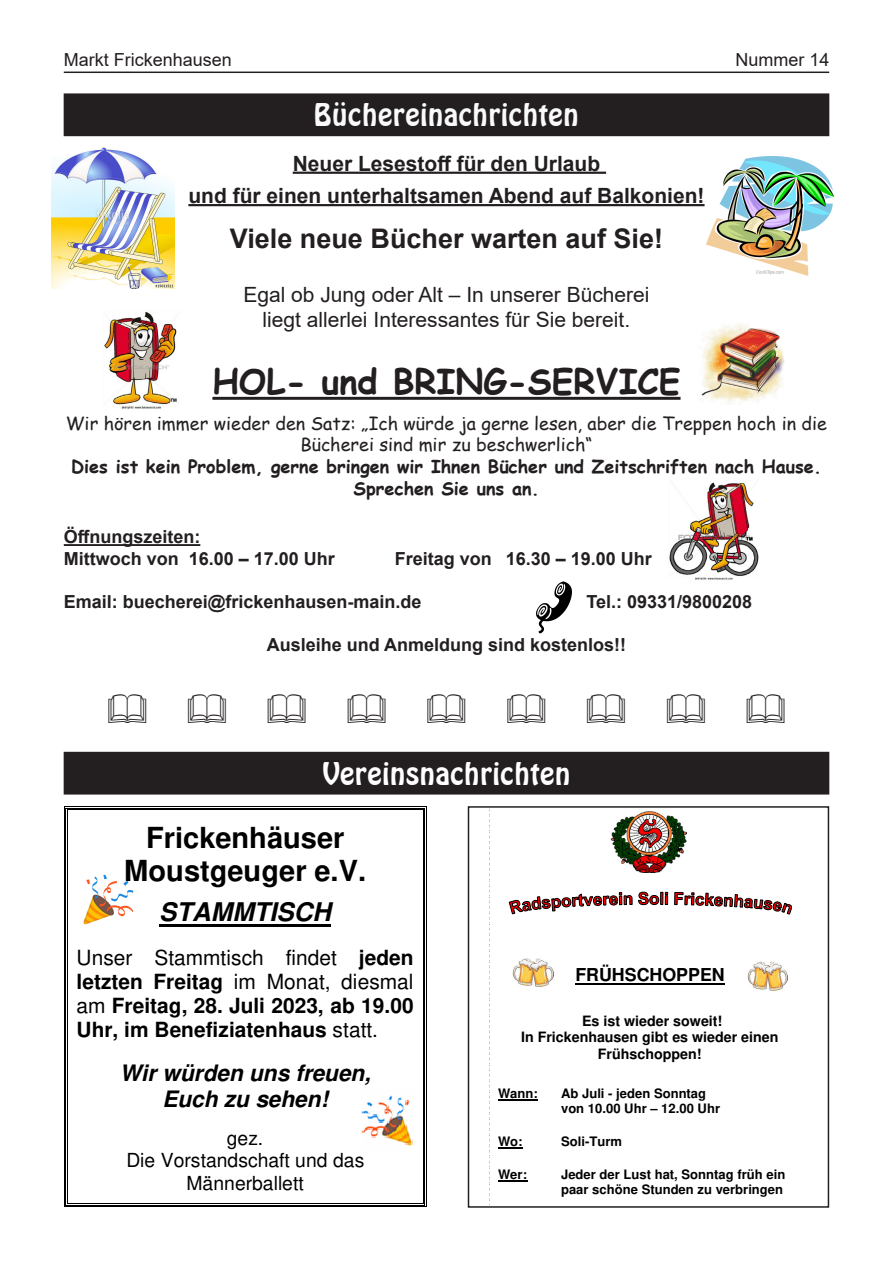
<style>
.page{position:relative;width:893px;height:1263px;background:#fff}
.page>*{position:absolute;margin:0;border:0;box-sizing:border-box;transform-origin:0 0}
.t1{font:700 34.5px "Comic Sans MS";color:#231f20}
.t2{font:30px "Hobo BT";color:#fafafa}
.t3{font:30px "Hobo BT";color:#fff}
.t4{font:700 29.1px/33.3px "Helvetica";color:#000;text-align:center}
.t5{font:700 27px "Arial";color:#231f20}
.t6{font:italic 700 25.8px "Helvetica";color:#000}
.t7{font:italic 700 22.65px/26px "Helvetica";color:#000;text-align:center}
.t8{font:21px/25.2px "Arial";color:#231f20;text-align:center}
.t9{font:700 21px/32.4px "Arial";color:#231f20;text-align:center}
.t10{font:700 20.85px/24px "Helvetica";color:#000;text-align:justify}
.t11{font:19.35px/22.2px "Helvetica";color:#000;text-align:center}
.t12{font:700 18px/21.6px "Arial";color:#231f20}
.t13{font:18px/21.6px "Comic Sans MS";color:#231f20;text-align:center}
.t14{font:700 18px/21.6px "Comic Sans MS";color:#231f20;text-align:center}
.t15{font:18px "Arial";color:#231f20}
.t16{font:700 17.85px "Helvetica";color:#000}
.t17{font:700 14.25px/16.4px "Helvetica";color:#000;text-align:center}
.t18{font:700 13.05px/15px "Helvetica";color:#000}
.s1{font-weight:400}
</style>
<div class="page">
<hr style="left:64px;top:72px;width:765px;height:1px;background:#231f20">
<div style="left:64px;top:94px;width:765px;height:42px;background:#231f20"></div>
<div style="left:64px;top:752px;width:765px;height:42px;background:#231f20"></div>
<img style="left:611px;top:812px;width:75px;height:61px">
<img style="left:747px;top:961px;width:41px;height:31px">
<img style="left:513px;top:958px;width:40px;height:29px">
<svg style="left:509px;top:892px;width:159px;height:23px"></svg>
<svg style="left:674px;top:892px;width:117px;height:23px"></svg>
<hr style="left:575px;top:983px;width:150px;height:2px;background:#000">
<hr style="left:498px;top:1100px;width:40px;height:1px;background:#000">
<hr style="left:498px;top:1147px;width:25px;height:2px;background:#000">
<hr style="left:498px;top:1180px;width:29px;height:2px;background:#000">
<img style="left:83px;top:874px;width:51px;height:51px">
<hr style="left:68px;top:806px;width:355px;height:1px;background:#000">
<hr style="left:68px;top:808px;width:355px;height:1px;background:#000">
<hr style="left:68px;top:809px;width:355px;height:1px;background:#000">
<svg style="left:64px;top:806px;width:4px;height:15px"></svg>
<svg style="left:423px;top:806px;width:4px;height:15px"></svg>
<hr style="left:64px;top:821px;width:1px;height:33px;background:#000">
<hr style="left:66px;top:821px;width:1px;height:33px;background:#000">
<hr style="left:67px;top:821px;width:1px;height:33px;background:#000">
<hr style="left:426px;top:821px;width:1px;height:33px;background:#000">
<hr style="left:424px;top:821px;width:1px;height:33px;background:#000">
<hr style="left:423px;top:821px;width:1px;height:33px;background:#000">
<hr style="left:64px;top:854px;width:1px;height:34px;background:#000">
<hr style="left:66px;top:854px;width:1px;height:34px;background:#000">
<hr style="left:67px;top:854px;width:1px;height:34px;background:#000">
<hr style="left:426px;top:854px;width:1px;height:34px;background:#000">
<hr style="left:424px;top:854px;width:1px;height:34px;background:#000">
<hr style="left:423px;top:854px;width:1px;height:34px;background:#000">
<svg style="left:64px;top:888px;width:4px;height:9px"></svg>
<svg style="left:423px;top:888px;width:4px;height:9px"></svg>
<hr style="left:159px;top:924px;width:172px;height:2px;background:#000">
<hr style="left:64px;top:897px;width:1px;height:30px;background:#000">
<hr style="left:66px;top:897px;width:1px;height:30px;background:#000">
<hr style="left:67px;top:897px;width:1px;height:30px;background:#000">
<hr style="left:426px;top:897px;width:1px;height:30px;background:#000">
<hr style="left:424px;top:897px;width:1px;height:30px;background:#000">
<hr style="left:423px;top:897px;width:1px;height:30px;background:#000">
<hr style="left:68px;top:1206px;width:355px;height:1px;background:#000">
<hr style="left:68px;top:1205px;width:355px;height:1px;background:#000">
<hr style="left:68px;top:1203px;width:355px;height:1px;background:#000">
<svg style="left:64px;top:927px;width:4px;height:280px"></svg>
<svg style="left:423px;top:927px;width:4px;height:280px"></svg>
<img style="left:361px;top:1095px;width:52px;height:51px">
<hr style="left:293px;top:172px;width:313px;height:2px;background:#231f20">
<hr style="left:188px;top:204px;width:517px;height:2px;background:#231f20">
<hr style="left:212px;top:397px;width:469px;height:3px;background:#231f20">
<hr style="left:64px;top:544px;width:136px;height:2px;background:#231f20">
<img style="left:104px;top:312px;width:74px;height:97px">
<img style="left:701px;top:323px;width:83px;height:81px">
<img style="left:669px;top:482px;width:90px;height:98px">
<img style="left:51px;top:147px;width:123px;height:142px">
<svg style="left:536px;top:581px;width:36px;height:52px"></svg>
<img style="left:706px;top:156px;width:128px;height:120px">
<div style="left:468px;top:806px;width:361px;height:402px;border:2px solid #231f20"></div>
<p class="t15" style="left:64px;top:48px;width:170px">Markt Frickenhausen</p>
<p class="t15" style="left:735px;top:48px;width:96px">Nummer 14</p>
<h2 class="t2" style="left:314px;top:97px;width:267px">Büchereinachrichten</h2>
<p class="t9" style="left:188px;top:147px;width:518px">Neuer Lesestoff für den Urlaub<br>und für einen unterhaltsamen Abend auf Balkonien!</p>
<h3 class="t5" style="left:230px;top:219px;width:435px">Viele neue Bücher warten auf Sie!</h3>
<p class="t8" style="left:243px;top:282px;width:408px">Egal ob Jung oder Alt – In unserer Bücherei liegt allerlei Interessantes für Sie bereit.</p>
<h1 class="t1" style="left:212px;top:356px;width:470px">HOL- und BRING-SERVICE</h1>
<p class="t13" style="left:66px;top:412px;width:763px">Wir hören immer wieder den Satz: „Ich würde ja gerne lesen, aber die Treppen hoch in die<br>Bücherei sind mir zu beschwerlich“</p>
<p class="t14" style="left:71px;top:455px;width:752px">Dies ist kein Problem, gerne bringen wir Ihnen Bücher und Zeitschriften nach Hause.<br>Sprechen Sie uns an.</p>
<p class="t12" style="left:64px;top:526px;width:273px">Öffnungszeiten:<br>Mittwoch von 16.00 – 17.00 Uhr</p>
<p class="t12" style="left:395px;top:548px;width:258px">Freitag von 16.30 – 19.00 Uhr</p>
<p class="t12" style="left:64px;top:591px;width:359px">Email: buecherei@frickenhausen-main.de</p>
<p class="t12" style="left:586px;top:591px;width:167px">Tel.: 09331/9800208</p>
<p class="t12" style="left:267px;top:634px;width:361px">Ausleihe und Anmeldung sind kostenlos!!</p>
<h2 class="t3" style="left:322px;top:755px;width:250px">Vereinsnachrichten</h2>
<h3 class="t4" style="left:124px;top:824px;width:243px">Frickenhäuser<br>Moustgeuger e.V.</h3>
<h3 class="t6" style="left:159px;top:902px;width:173px">STAMMTISCH</h3>
<p class="t10" style="left:77px;top:947px;width:339px"><span class="s1">Unser Stammtisch findet</span> jeden letzten Freitag <span class="s1">im Monat, diesmal am</span> Freitag, 28. Juli 2023, ab 19.00<br>Uhr, im Benefiziatenhaus <span class="s1">statt.</span></p>
<p class="t7" style="left:120px;top:1062px;width:252px">Wir würden uns freuen,<br>Euch zu sehen!</p>
<p class="t11" style="left:126px;top:1129px;width:239px">gez.<br>Die Vorstandschaft und das<br>Männerballett</p>
<p class="t16" style="left:575px;top:965px;width:151px">FRÜHSCHOPPEN</p>
<p class="t17" style="left:521px;top:1012px;width:259px">Es ist wieder soweit!<br>In Frickenhausen gibt es wieder einen<br>Frühschoppen!</p>
<p class="t18" style="left:498px;top:1086px;width:41px">Wann:</p>
<p class="t18" style="left:561px;top:1086px;width:161px">Ab Juli - jeden Sonntag von 10.00 Uhr – 12.00 Uhr</p>
<p class="t18" style="left:498px;top:1134px;width:26px">Wo:</p>
<p class="t18" style="left:561px;top:1134px;width:62px">Soli-Turm</p>
<p class="t18" style="left:498px;top:1167px;width:31px">Wer:</p>
<p class="t18" style="left:561px;top:1167px;width:226px">Jeder der Lust hat, Sonntag früh ein paar schöne Stunden zu verbringen</p>
</div>
